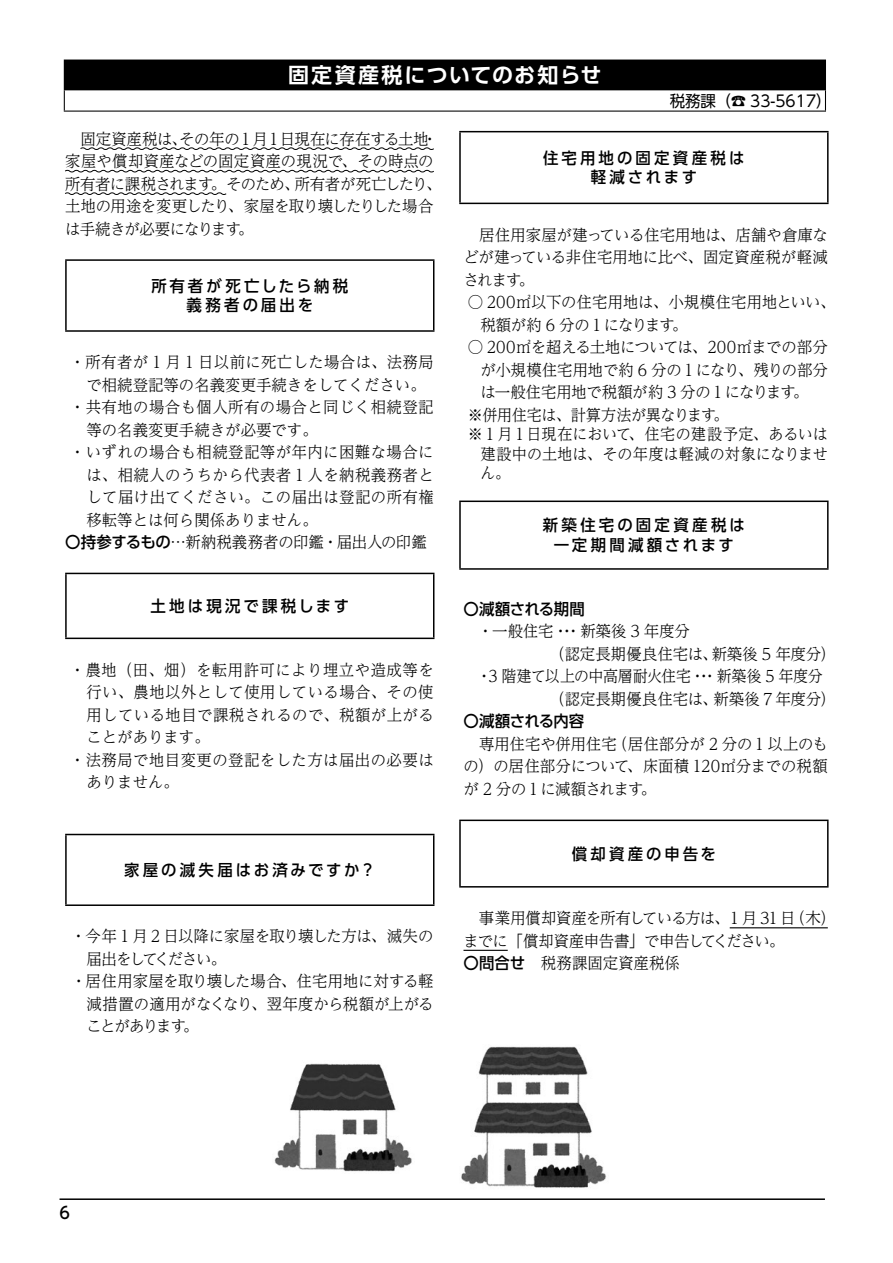
<style>
.page{position:relative;width:893px;height:1263px;background:#fff}
.page>*{position:absolute;margin:0;border:0;box-sizing:border-box;transform-origin:0 0}
.t1{font:700 21px "UD Shin Go Pr 6 De";letter-spacing:.06em;color:#fff}
.t2{font:500 16.5px "UD Shin Go Pr 6";color:#000}
.t3{font:300 15.9px/22.5px "UD Reimin Pr 6";color:#000;text-align:justify}
.t4{font:300 15.9px "UD Reimin Pr 6";letter-spacing:.025em;color:#000}
.t5{font:300 15.9px/22.5px "UD Reimin Pr 6";letter-spacing:-.03em;color:#000}
.t6{font:500 15.9px/19.5px "UD Shin Go Pr 6";letter-spacing:.195em;color:#000;text-align:center}
.t7{font:300 15.9px/22.5px "UD Reimin Pr 6";letter-spacing:-.035em;color:#000}
.t8{font:300 15.9px/19.5px "UD Reimin Pr 6";color:#000;text-align:justify;scale:.95 1}
.t9{font:300 15.9px "UD Reimin Pr 6";letter-spacing:.02em;color:#000}
.t10{font:300 15.9px "UD Reimin Pr 6";letter-spacing:.03em;color:#000}
.t11{font:300 15.9px "UD Reimin Pr 6";letter-spacing:-.02em;color:#000}
.t12{font:300 15.9px "UD Reimin Pr 6";letter-spacing:-.025em;color:#000;scale:.95 1}
.t13{font:15.9px "UD Shin Go Pr 6";color:#000}
.t14{font:300 15.9px "UD Reimin Pr 6";letter-spacing:-.115em;color:#000}
.t15{font:300 15.9px "UD Reimin Pr 6";letter-spacing:-.095em;color:#000}
.t16{font:500 15.9px "UD Shin Go Pr 6";letter-spacing:-.02em;color:#000}
.t17{font:500 15.9px "UD Shin Go Pr 6";letter-spacing:-.025em;color:#000}
.s1{font-family:"UD Shin Go Pr 6";font-weight:500}
</style>
<div class="page">
<hr style="left:60px;top:1198px;width:765px;height:2px;background:#000">
<svg style="left:80px;top:147px;width:354px;height:3px"></svg>
<svg style="left:65px;top:169px;width:369px;height:4px"></svg>
<svg style="left:65px;top:192px;width:162px;height:3px"></svg>
<hr style="left:65px;top:259px;width:369px;height:2px;background:#000">
<hr style="left:65px;top:261px;width:2px;height:69px;background:#000">
<hr style="left:433px;top:261px;width:1px;height:69px;background:#000">
<hr style="left:65px;top:330px;width:369px;height:2px;background:#000">
<hr style="left:65px;top:573px;width:369px;height:1px;background:#000">
<hr style="left:65px;top:574px;width:2px;height:64px;background:#000">
<hr style="left:433px;top:574px;width:1px;height:64px;background:#000">
<hr style="left:65px;top:638px;width:369px;height:1px;background:#000">
<hr style="left:65px;top:834px;width:369px;height:1px;background:#000">
<hr style="left:65px;top:835px;width:2px;height:69px;background:#000">
<hr style="left:433px;top:835px;width:1px;height:69px;background:#000">
<hr style="left:65px;top:904px;width:369px;height:2px;background:#000">
<hr style="left:730px;top:927px;width:98px;height:1px;background:#000">
<hr style="left:463px;top:950px;width:45px;height:1px;background:#000">
<hr style="left:459px;top:131px;width:370px;height:1px;background:#000">
<hr style="left:459px;top:132px;width:2px;height:71px;background:#000">
<hr style="left:827px;top:132px;width:2px;height:71px;background:#000">
<hr style="left:459px;top:203px;width:370px;height:1px;background:#000">
<hr style="left:459px;top:500px;width:370px;height:2px;background:#000">
<hr style="left:459px;top:502px;width:2px;height:66px;background:#000">
<hr style="left:827px;top:502px;width:2px;height:66px;background:#000">
<hr style="left:459px;top:568px;width:370px;height:2px;background:#000">
<hr style="left:459px;top:819px;width:370px;height:2px;background:#000">
<hr style="left:459px;top:821px;width:2px;height:65px;background:#000">
<hr style="left:827px;top:821px;width:2px;height:65px;background:#000">
<hr style="left:459px;top:886px;width:370px;height:1px;background:#000">
<div style="left:64px;top:60px;width:761px;height:30px;background:#000"></div>
<hr style="left:64px;top:60px;width:762px;height:1px;background:#000">
<svg style="left:64px;top:90px;width:1px;height:21px"></svg>
<svg style="left:825px;top:61px;width:1px;height:50px"></svg>
<hr style="left:64px;top:111px;width:762px;height:1px;background:#000">
<img style="left:274px;top:1063px;width:138px;height:109px">
<img style="left:461px;top:1046px;width:145px;height:142px">
<h1 class="t1" style="left:288px;top:58px;width:315px">固定資産税についてのお知らせ</h1>
<p class="t13" style="left:670px;top:88px;width:163px">税務課（☎ 33-5617）</p>
<p class="t5" style="left:65px;top:127px;width:378px;text-indent:15px">固定資産税は、その年の1月1日現在に存在する土地・家屋や償却資産などの固定資産の現況で、その時点の所有者に課税されます。そのため、所有者が死亡したり、土地の用途を変更したり、家屋を取り壊したりした場合は手続きが必要になります。</p>
<p class="t6" style="left:151px;top:276px;width:198px">所有者が死亡したら納税義務者の届出を</p>
<p class="t9" style="left:70px;top:349px;width:365px">・所有者が 1 月 1 日以前に死亡した場合は、法務局</p>
<p class="t3" style="left:86px;top:373px;width:341px">で相続登記等の名義変更手続きをしてください。</p>
<p class="t4" style="left:70px;top:394px;width:365px">・共有地の場合も個人所有の場合と同じく相続登記</p>
<p class="t3" style="left:86px;top:418px;width:233px">等の名義変更手続きが必要です。</p>
<p class="t4" style="left:70px;top:439px;width:365px">・いずれの場合も相続登記等が年内に困難な場合に</p>
<p class="t4" style="left:86px;top:462px;width:349px">は、相続人のうちから代表者１人を納税義務者と</p>
<p class="t4" style="left:86px;top:484px;width:349px">して届け出てください。この届出は登記の所有権</p>
<p class="t3" style="left:86px;top:508px;width:233px">移転等とは何ら関係ありません。</p>
<p class="t3" style="left:65px;top:530px;width:363px"><span class="s1">〇持参するもの</span>…新納税義務者の印鑑・届出人の印鑑</p>
<p class="t6" style="left:150px;top:596px;width:200px">土地は現況で課税します</p>
<p class="t10" style="left:70px;top:657px;width:365px">・農地（田、畑）を転用許可により埋立や造成等を</p>
<p class="t4" style="left:86px;top:679px;width:349px">行い、農地以外として使用している場合、その使</p>
<p class="t4" style="left:86px;top:702px;width:349px">用している地目で課税されるので、税額が上がる</p>
<p class="t3" style="left:86px;top:725px;width:125px">ことがあります。</p>
<p class="t4" style="left:70px;top:747px;width:365px">・法務局で地目変更の登記をした方は届出の必要は</p>
<p class="t3" style="left:86px;top:770px;width:94px">ありません。</p>
<p class="t6" style="left:124px;top:860px;width:253px">家屋の滅失届はお済みですか？</p>
<p class="t5" style="left:71px;top:925px;width:364px">・今年 1 月 2 日以降に家屋を取り壊した方は、滅失の</p>
<p class="t14" style="left:86px;top:946px;width:141px">届出をしてください。</p>
<p class="t3" style="left:71px;top:970px;width:364px">・居住用家屋を取り壊した場合、住宅用地に対する軽</p>
<p class="t3" style="left:86px;top:992px;width:349px">減措置の適用がなくなり、翌年度から税額が上がる</p>
<p class="t15" style="left:86px;top:1013px;width:114px">ことがあります。</p>
<p class="t6" style="left:543px;top:148px;width:203px">住宅用地の固定資産税は軽減されます</p>
<p class="t3" style="left:463px;top:223px;width:366px">　居住用家屋が建っている住宅用地は、店舗や倉庫などが建っている非住宅用地に比べ、固定資産税が軽減されます。</p>
<p class="t3" style="left:480px;top:290px;width:356px;text-indent:-13px">○ 200㎡以下の住宅用地は、小規模住宅用地といい、税額が約 6 分の 1 になります。</p>
<p class="t3" style="left:468px;top:335px;width:362px">○ 200㎡を超える土地については、200㎡までの部分</p>
<p class="t3" style="left:480px;top:358px;width:349px">が小規模住宅用地で約 6 分の1になり、残りの部分</p>
<p class="t11" style="left:480px;top:379px;width:330px">は一般住宅用地で税額が約 3 分の 1 になります。</p>
<p class="t12" style="left:468px;top:402px;width:276px">※併用住宅は、計算方法が異なります。</p>
<p class="t8" style="left:480px;top:424px;width:367px;text-indent:-13px">※ 1 月1日現在において、住宅の建設予定、あるいは建設中の土地は、その年度は軽減の対象になりません。</p>
<p class="t6" style="left:543px;top:515px;width:204px">新築住宅の固定資産税は一定期間減額されます</p>
<p class="t16" style="left:463px;top:596px;width:123px">〇減額される期間</p>
<p class="t3" style="left:478px;top:619px;width:213px">・一般住宅･･･新築後 3 年度分</p>
<p class="t3" style="left:549px;top:642px;width:288px">（認定長期優良住宅は、新築後 5 年度分）</p>
<p class="t3" style="left:477px;top:664px;width:348px">・3 階建て以上の中高層耐火住宅･･･新築後 5 年度分</p>
<p class="t3" style="left:549px;top:687px;width:288px">（認定長期優良住宅は、新築後 7 年度分）</p>
<p class="t17" style="left:463px;top:708px;width:122px">〇減額される内容</p>
<p class="t3" style="left:463px;top:732px;width:366px">　専用住宅や併用住宅（居住部分が 2 分の1 以上のもの）の居住部分について、床面積 120㎡分までの税額が 2 分の 1 に減額されます。</p>
<p class="t6" style="left:572px;top:843px;width:146px">償却資産の申告を</p>
<p class="t7" style="left:463px;top:906px;width:373px">　事業用償却資産を所有している方は、1 月 31 日（木）までに「償却資産申告書」で申告してください。<br><span class="s1">〇問合せ</span>　税務課固定資産税係</p>
<p class="t2" style="left:60px;top:1199px;width:12px">6</p>
</div>
